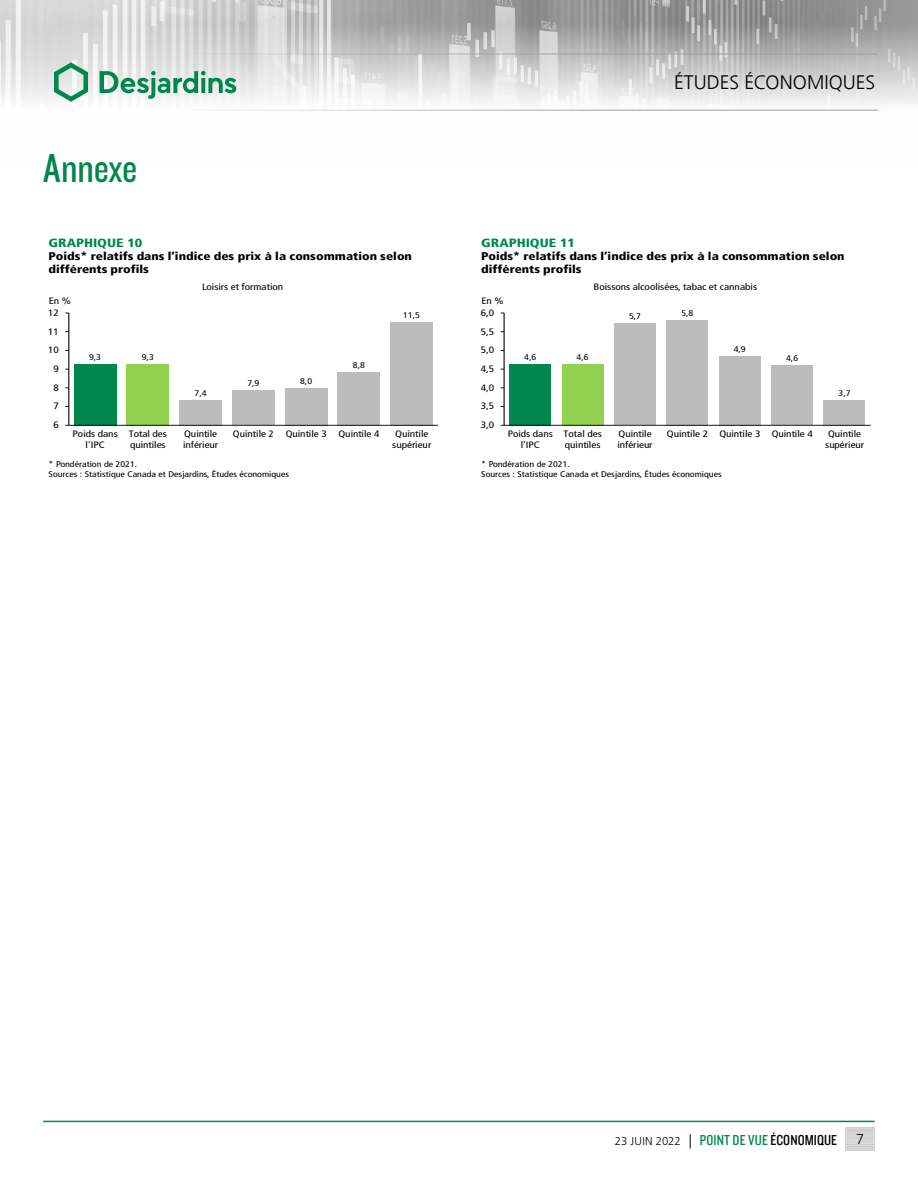
<style>
.page{position:relative;width:918px;height:1188px;background:#fff}
.page>*{position:absolute;margin:0;border:0;box-sizing:border-box;transform-origin:0 0}
.t1{font:42px "Knockout 29 Junior Ltweight";letter-spacing:-.005em;color:#00874e}
.t2{font:300 19.5px "Frutiger LT";color:#000}
.t3{font:300 14.25px "Frutiger LT";color:#000}
.t4{font:900 condensed 12px "Frutiger LT";letter-spacing:-.005em;color:#00874e;scale:1.2 1}
.t5{font:300 11.25px "Frutiger LT";letter-spacing:.005em;color:#000}
.t6{font:900 condensed 11.1px "Frutiger LT";color:#000;scale:1.2 1}
.t7{font:condensed 9.3px/12.1px "Frutiger LT";color:#000;scale:1.2 1}
.t8{font:condensed 8.25px/9.9px "Frutiger LT";color:#000;scale:1.2 1}
.s1{font-size:14.25px}
.s2{font-family:"Knockout 29 Junior Ltweight";font-weight:400;font-size:15px;color:#00874e}
.s3{font-family:"Knockout 29 Junior Ltweight";font-weight:400;font-size:15px}
</style>
<div class="page">
<img style="left:0;top:0;width:918px;height:110px">
<hr style="left:0;top:54px;width:878px;height:1px;background:#9d9d9c">
<hr style="left:0;top:110px;width:878px;height:1px;background:#9d9d9c">
<svg style="left:54px;top:62px;width:34px;height:40px"></svg>
<svg style="left:100px;top:71px;width:136px;height:28px"></svg>
<hr style="left:43px;top:1121px;width:832px;height:1px;background:#00874e">
<div style="left:74px;top:364px;width:42px;height:61px;background:#00874e"></div>
<div style="left:127px;top:364px;width:42px;height:61px;background:#92d050"></div>
<div style="left:390px;top:322px;width:43px;height:103px;background:#bdbcbc"></div>
<div style="left:338px;top:372px;width:42px;height:53px;background:#bdbcbc"></div>
<div style="left:285px;top:388px;width:42px;height:37px;background:#bdbcbc"></div>
<div style="left:232px;top:390px;width:43px;height:35px;background:#bdbcbc"></div>
<div style="left:180px;top:400px;width:42px;height:25px;background:#bdbcbc"></div>
<hr style="left:69px;top:313px;width:1px;height:112px;background:#000">
<hr style="left:69px;top:425px;width:369px;height:1px;background:#000">
<div style="left:509px;top:364px;width:42px;height:61px;background:#00874e"></div>
<div style="left:562px;top:364px;width:42px;height:61px;background:#92d050"></div>
<div style="left:824px;top:400px;width:41px;height:25px;background:#bdbcbc"></div>
<div style="left:771px;top:365px;width:42px;height:60px;background:#bdbcbc"></div>
<div style="left:719px;top:356px;width:42px;height:69px;background:#bdbcbc"></div>
<div style="left:666px;top:320px;width:42px;height:105px;background:#bdbcbc"></div>
<div style="left:614px;top:324px;width:42px;height:101px;background:#bdbcbc"></div>
<hr style="left:504px;top:313px;width:1px;height:112px;background:#000">
<hr style="left:504px;top:425px;width:367px;height:1px;background:#000">
<h2 class="t2" style="left:674px;top:72px;width:203px">ÉTUDES ÉCONOMIQUES</h2>
<h1 class="t1" style="left:43px;top:141px;width:96px">Annexe</h1>
<h6 class="t4" style="left:49px;top:235px;width:80px">GRAPHIQUE 10</h6>
<p class="t6" style="left:49px;top:250px;width:304px">Poids* relatifs dans l’indice des prix à la consommation selon</p>
<p class="t6" style="left:49px;top:263px;width:85px">différents profils</p>
<p class="t7" style="left:202px;top:280px;width:69px">Loisirs et formation</p>
<p class="t7" style="left:48px;top:294px;width:21px">En %<br>12</p>
<p class="t8" style="left:403px;top:310px;width:15px">11,5</p>
<p class="t7" style="left:48px;top:325px;width:10px">11</p>
<p class="t7" style="left:48px;top:344px;width:10px">10</p>
<p class="t8" style="left:89px;top:352px;width:11px">9,3</p>
<p class="t8" style="left:142px;top:352px;width:11px">9,3</p>
<p class="t8" style="left:353px;top:360px;width:11px">8,8</p>
<p class="t7" style="left:53px;top:363px;width:6px">9</p>
<p class="t8" style="left:300px;top:376px;width:11px">8,0</p>
<p class="t8" style="left:247px;top:378px;width:11px">7,9</p>
<p class="t7" style="left:53px;top:382px;width:6px">8</p>
<p class="t8" style="left:195px;top:388px;width:11px">7,4</p>
<h6 class="t4" style="left:481px;top:235px;width:80px">GRAPHIQUE 11</h6>
<p class="t6" style="left:481px;top:250px;width:304px">Poids* relatifs dans l’indice des prix à la consommation selon</p>
<p class="t6" style="left:481px;top:263px;width:85px">différents profils</p>
<p class="t7" style="left:594px;top:280px;width:138px">Boissons alcoolisées, tabac et cannabis</p>
<p class="t7" style="left:481px;top:294px;width:21px">En %<br>6,0</p>
<p class="t8" style="left:681px;top:308px;width:11px">5,8</p>
<p class="t8" style="left:629px;top:312px;width:11px">5,7</p>
<p class="t7" style="left:481px;top:325px;width:13px">5,5</p>
<p class="t7" style="left:481px;top:344px;width:13px">5,0</p>
<p class="t7" style="left:481px;top:363px;width:13px">4,5</p>
<p class="t7" style="left:481px;top:382px;width:13px">4,0</p>
<p class="t8" style="left:524px;top:352px;width:11px">4,6</p>
<p class="t8" style="left:577px;top:352px;width:11px">4,6</p>
<p class="t8" style="left:734px;top:344px;width:11px">4,9</p>
<p class="t8" style="left:786px;top:354px;width:11px">4,6</p>
<p class="t8" style="left:839px;top:388px;width:11px">3,7</p>
<p class="t7" style="left:53px;top:400px;width:6px">7</p>
<p class="t7" style="left:53px;top:419px;width:6px">6</p>
<p class="t7" style="left:73px;top:428px;width:80px">Poids dans Total des</p>
<p class="t7" style="left:184px;top:428px;width:29px">Quintile</p>
<p class="t7" style="left:233px;top:428px;width:36px">Quintile 2</p>
<p class="t7" style="left:286px;top:428px;width:36px">Quintile 3</p>
<p class="t7" style="left:339px;top:428px;width:36px">Quintile 4</p>
<p class="t7" style="left:395px;top:428px;width:29px">Quintile</p>
<p class="t7" style="left:86px;top:439px;width:17px">l'IPC</p>
<p class="t7" style="left:130px;top:439px;width:31px">quintiles</p>
<p class="t7" style="left:183px;top:439px;width:31px">inférieur</p>
<p class="t7" style="left:392px;top:439px;width:34px">supérieur</p>
<p class="t8" style="left:49px;top:459px;width:202px">* Pondération de 2021.<br>Sources : Statistique Canada et Desjardins, Études économiques</p>
<p class="t7" style="left:481px;top:400px;width:13px">3,5</p>
<p class="t7" style="left:481px;top:419px;width:13px">3,0</p>
<p class="t7" style="left:508px;top:428px;width:80px">Poids dans Total des</p>
<p class="t7" style="left:619px;top:428px;width:29px">Quintile</p>
<p class="t7" style="left:667px;top:428px;width:123px">Quintile 2 Quintile 3 Quintile 4</p>
<p class="t7" style="left:828px;top:428px;width:29px">Quintile</p>
<p class="t7" style="left:521px;top:439px;width:17px">l'IPC</p>
<p class="t7" style="left:565px;top:439px;width:31px">quintiles</p>
<p class="t7" style="left:618px;top:439px;width:31px">inférieur</p>
<p class="t7" style="left:825px;top:439px;width:34px">supérieur</p>
<p class="t8" style="left:481px;top:459px;width:202px">* Pondération de 2021.<br>Sources : Statistique Canada et Desjardins, Études économiques</p>
<p class="t5" style="left:615px;top:1135px;width:224px">23 JUIN 2022 <span class="s1">|</span> <span class="s2">POINT DE VUE</span> <span class="s3">ÉCONOMIQUE</span></p>
<h3 class="t3" style="left:856px;top:1131px;width:9px">7</h3>
</div>
